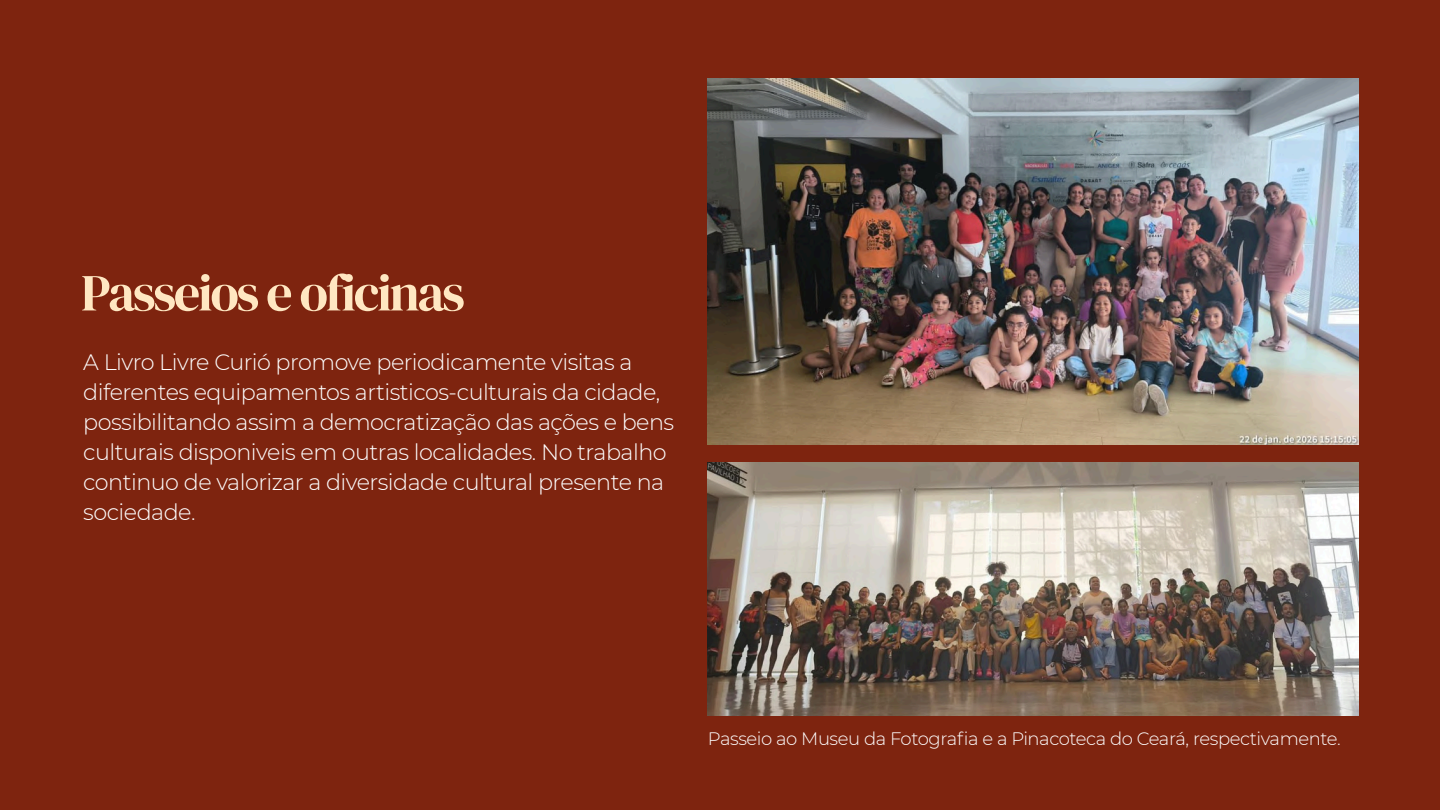
<style>
.page{position:relative;width:1440px;height:810px;background:#7e240f}
.page>*{position:absolute;margin:0;border:0;box-sizing:border-box;transform-origin:0 0}
.t1{font:52px "DM Serif Display";letter-spacing:-.04em;color:#ffe7c2}
.t2{font:300 22.3px/30px "Montserrat";letter-spacing:-.025em;color:#fff}
.t3{font:300 18px "Montserrat";letter-spacing:-.025em;color:#fff}
</style>
<div class="page">
<img style="left:708px;top:79px;width:651px;height:366px">
<img style="left:708px;top:462px;width:651px;height:254px">
<h1 class="t1" style="left:81px;top:257px;width:385px">Passeios e oficinas</h1>
<h2 class="t2" style="left:83px;top:347px;width:592px">A Livro Livre Curió promove periodicamente visitas a diferentes equipamentos artisticos-culturais da cidade, possibilitando assim a democratização das ações e bens culturais disponiveis em outras localidades. No trabalho continuo de valorizar a diversidade cultural presente na sociedade.</h2>
<p class="t3" style="left:708px;top:727px;width:634px">Passeio ao Museu da Fotografia e a Pinacoteca do Ceará, respectivamente.</p>
</div>
